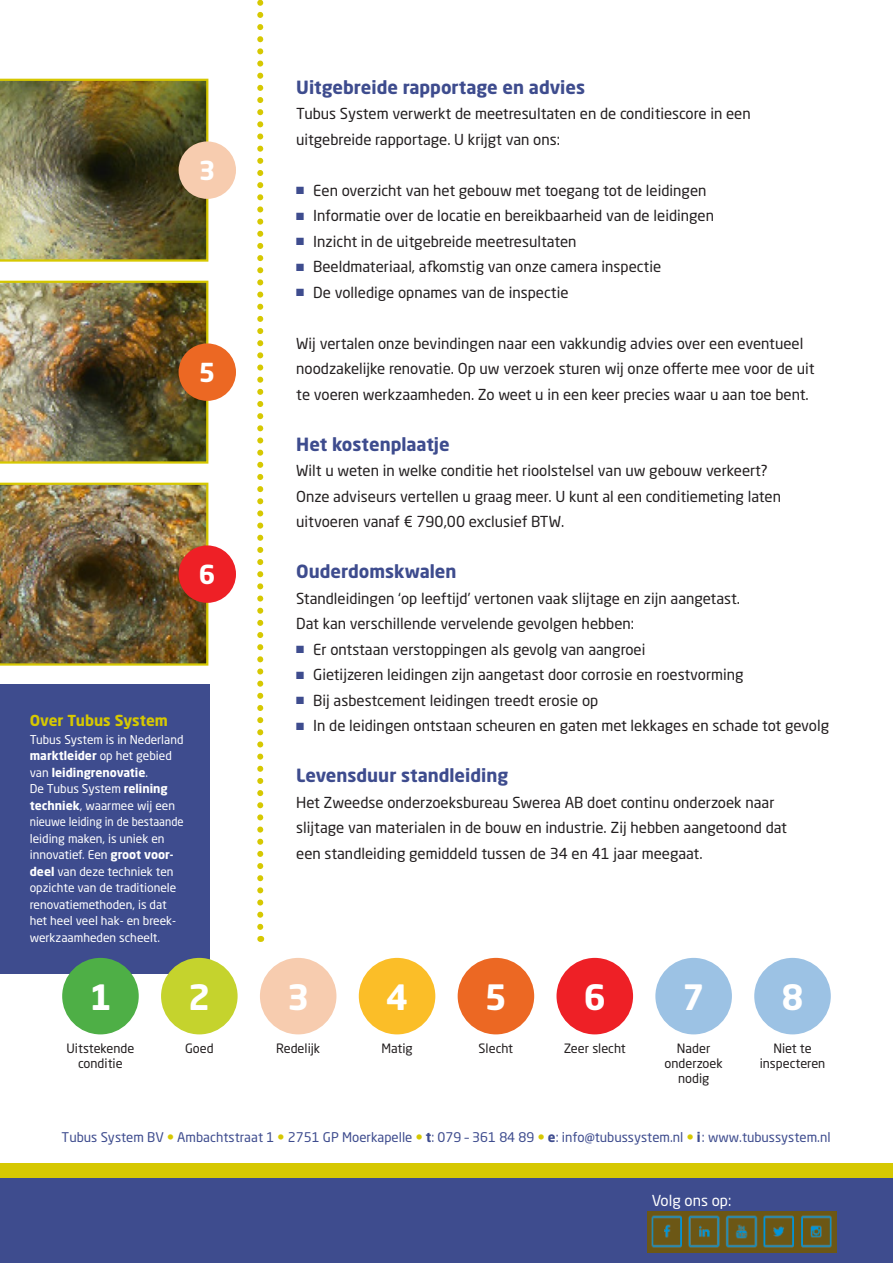
<style>
.page{position:relative;width:893px;height:1263px;background:#fff}
.page>*{position:absolute;margin:0;border:0;box-sizing:border-box;transform-origin:0 0}
.t1{font:700 34.5px "Neo Sans Std";color:#fff}
.t2{font:700 25.8px "Neo Sans Std";color:#fff}
.t3{font:700 18px "Neo Sans Std";color:#3e4c8e}
.t4{font:15px/25.5px "Neo Sans Std";color:#231f20}
.t5{font:700 15px "Neo Sans Std";color:#d6c801}
.t6{font:15px "Neo Sans Std";color:#fff}
.t7{font:13.2px "Neo Sans Std";color:#3e4c8e}
.t8{font:12.75px/15px "Neo Sans Std";color:#231f20;text-align:center}
.t9{font:12px/16.5px "Neo Sans Std";color:#fff}
.s1{font-weight:700}
.s2{color:#3e4c8e}
.s3{font-size:16.5px;color:#d6c801}
</style>
<div class="page">
<div style="left:0;top:1178px;width:893px;height:85px;background:#3e4c8e"></div>
<div style="left:0;top:1163px;width:893px;height:15px;background:#d6c801"></div>
<svg style="left:257px;top:0;width:6px;height:927px"></svg>
<div style="left:0;top:685px;width:210px;height:289px;background:#3e4c8e"></div>
<img style="left:0;top:281px;width:208px;height:183px">
<img style="left:0;top:79px;width:208px;height:183px">
<img style="left:0;top:483px;width:208px;height:183px">
<img style="left:647px;top:1212px;width:189px;height:40px">
<div style="left:62px;top:958px;width:77px;height:76px;background:#4eaf46;border-radius:50%"></div>
<div style="left:161px;top:958px;width:77px;height:76px;background:#c5d32d;border-radius:50%"></div>
<div style="left:260px;top:958px;width:76px;height:76px;background:#f7ccaf;border-radius:50%"></div>
<div style="left:359px;top:958px;width:76px;height:76px;background:#fbbe28;border-radius:50%"></div>
<div style="left:458px;top:958px;width:76px;height:76px;background:#ec6823;border-radius:50%"></div>
<div style="left:556px;top:958px;width:77px;height:76px;background:#ee2026;border-radius:50%"></div>
<div style="left:655px;top:958px;width:77px;height:76px;background:#9cc2e4;border-radius:50%"></div>
<div style="left:754px;top:958px;width:77px;height:76px;background:#9cc2e4;border-radius:50%"></div>
<div style="left:179px;top:141px;width:57px;height:58px;background:#f7ccaf;border-radius:50%"></div>
<div style="left:179px;top:343px;width:57px;height:58px;background:#ec6823;border-radius:50%"></div>
<div style="left:179px;top:545px;width:57px;height:58px;background:#ee2026;border-radius:50%"></div>
<p class="t2" style="left:199px;top:154px;width:18px">3</p>
<p class="t2" style="left:199px;top:356px;width:18px">5</p>
<p class="t2" style="left:199px;top:558px;width:18px">6</p>
<p class="t5" style="left:30px;top:711px;width:140px">Over Tubus System</p>
<p class="t9" style="left:30px;top:731px;width:155px">Tubus System is in Nederland <span class="s1">marktleider</span> op het gebied van <span class="s1">leidingrenovatie</span>.<br>De Tubus System <span class="s1">relining techniek</span>, waarmee wij een nieuwe leiding in de bestaande leiding maken, is uniek en innovatief. Een <span class="s1">groot voor&shy;deel</span> van deze techniek ten opzichte van de traditionele renovatiemethoden, is dat het heel veel hak- en breek&shy;werkzaamheden scheelt.</p>
<p class="t3" style="left:296px;top:75px;width:290px">Uitgebreide rapportage en advies</p>
<p class="t4" style="left:296px;top:101px;width:456px">Tubus System verwerkt de meetresultaten en de conditiescore in een uitgebreide rapportage. U krijgt van ons:</p>
<p class="t4" style="left:296px;top:177px;width:412px"><span class="s2">■</span> Een overzicht van het gebouw met toegang tot de leidingen</p>
<p class="t4" style="left:296px;top:203px;width:419px"><span class="s2">■</span> Informatie over de locatie en bereikbaarheid van de leidingen</p>
<p class="t4" style="left:296px;top:228px;width:282px"><span class="s2">■</span> Inzicht in de uitgebreide meetresultaten</p>
<p class="t4" style="left:296px;top:254px;width:366px"><span class="s2">■</span> Beeldmateriaal, afkomstig van onze camera inspectie</p>
<p class="t4" style="left:296px;top:279px;width:274px"><span class="s2">■</span> De volledige opnames van de inspectie</p>
<p class="t4" style="left:296px;top:330px;width:520px">Wij vertalen onze bevindingen naar een vakkundig advies over een eventueel noodzakelijke renovatie. Op uw verzoek sturen wij onze offerte mee voor de uit te voeren werkzaamheden. Zo weet u in een keer precies waar u aan toe bent.</p>
<p class="t3" style="left:296px;top:432px;width:155px">Het kostenplaatje</p>
<p class="t4" style="left:296px;top:458px;width:473px">Wilt u weten in welke conditie het rioolstelsel van uw gebouw verkeert?</p>
<p class="t4" style="left:296px;top:483px;width:486px">Onze adviseurs vertellen u graag meer. U kunt al een conditiemeting laten uitvoeren vanaf € 790,00 exclusief BTW.</p>
<p class="t3" style="left:296px;top:560px;width:162px">Ouderdomskwalen</p>
<p class="t4" style="left:296px;top:585px;width:445px">Standleidingen ‘op leeftijd’ vertonen vaak slijtage en zijn aangetast.<br>Dat kan verschillende vervelende gevolgen hebben:</p>
<p class="t4" style="left:296px;top:636px;width:351px"><span class="s2">■</span> Er ontstaan verstoppingen als gevolg van aangroei</p>
<p class="t4" style="left:296px;top:662px;width:449px"><span class="s2">■</span> Gietijzeren leidingen zijn aangetast door corrosie en roestvorming</p>
<p class="t4" style="left:296px;top:687px;width:304px"><span class="s2">■</span> Bij asbestcement leidingen treedt erosie op</p>
<p class="t4" style="left:296px;top:713px;width:534px"><span class="s2">■</span> In de leidingen ontstaan scheuren en gaten met lekkages en schade tot gevolg</p>
<p class="t3" style="left:296px;top:764px;width:213px">Levensduur standleiding</p>
<p class="t4" style="left:296px;top:789px;width:492px">Het Zweedse onderzoeksbureau Swerea AB doet continu onderzoek naar slijtage van materialen in de bouw en industrie. Zij hebben aangetoond dat een standleiding gemiddeld tussen de 34 en 41 jaar meegaat.</p>
<p class="t1" style="left:89px;top:975px;width:24px">1</p>
<p class="t1" style="left:188px;top:975px;width:24px">2</p>
<p class="t1" style="left:287px;top:975px;width:24px">3</p>
<p class="t1" style="left:386px;top:975px;width:24px">4</p>
<p class="t1" style="left:485px;top:975px;width:24px">5</p>
<p class="t1" style="left:584px;top:975px;width:24px">6</p>
<p class="t1" style="left:682px;top:975px;width:24px">7</p>
<p class="t1" style="left:781px;top:975px;width:24px">8</p>
<p class="t8" style="left:67px;top:1040px;width:69px">Uitstekende conditie</p>
<p class="t8" style="left:185px;top:1040px;width:30px">Goed</p>
<p class="t8" style="left:276px;top:1040px;width:46px">Redelijk</p>
<p class="t8" style="left:381px;top:1040px;width:33px">Matig</p>
<p class="t8" style="left:479px;top:1040px;width:36px">Slecht</p>
<p class="t8" style="left:564px;top:1040px;width:64px">Zeer slecht</p>
<p class="t8" style="left:677px;top:1040px;width:35px">Nader</p>
<p class="t8" style="left:760px;top:1040px;width:67px">Niet te inspecteren</p>
<p class="t8" style="left:664px;top:1055px;width:60px">onderzoek nodig</p>
<p class="t7" style="left:62px;top:1129px;width:770px">Tubus System BV <span class="s3">•</span> Ambachtstraat 1 <span class="s3">•</span> 2751 GP Moerkapelle <span class="s3">•</span> <span class="s1">t</span>: 079 – 361 84 89 <span class="s3">•</span> <span class="s1">e</span>: info@tubussystem.nl <span class="s3">•</span> <span class="s1">i</span>: www.tubussystem.nl</p>
<p class="t6" style="left:652px;top:1192px;width:81px">Volg ons op:</p>
</div>
